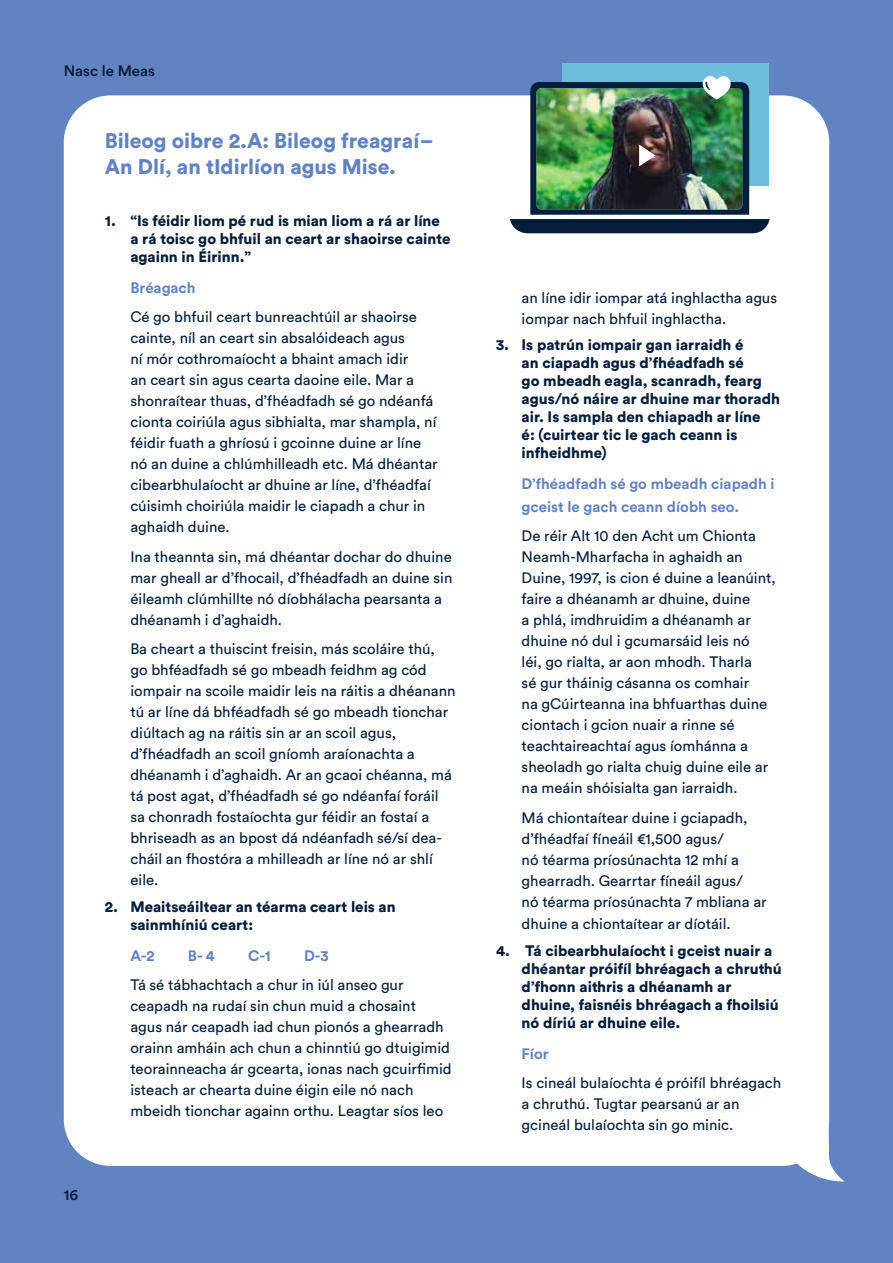
<style>
.page{position:relative;width:893px;height:1263px;background:#6283c2}
.page>*{position:absolute;margin:0;border:0;box-sizing:border-box;transform-origin:0 0}
.t1{font:900 21px/25.2px "Circular Std";color:#6283c2}
.t2{font:15px/21px "Circular Std";color:#041e3b}
.t3{font:900 15px/18px "Circular Std";color:#041e3b}
.t4{font:700 15px/22.5px "Circular Std";color:#6283c2}
.t5{font:500 15px "Circular Std";color:#041e3b}
</style>
<div class="page">
<div style="left:64px;top:95px;width:765px;height:1071px;background:#fff;border-radius:47px"></div>
<svg style="left:794px;top:1079px;width:50px;height:102px"></svg>
<div style="left:562px;top:64px;width:206px;height:122px;background:#6ebddb"></div>
<img style="left:510px;top:76px;width:260px;height:157px">
<p class="t5" style="left:64px;top:61px;width:93px">Nasc le Meas</p>
<h1 class="t1" style="left:105px;top:128px;width:330px">Bileog oibre 2.A: Bileog freagraí–<br>An Dlí, an tIdirlíon agus Mise.</h1>
<p class="t3" style="left:130px;top:211px;width:322px;text-indent:-26px">1. “Is féidir liom pé rud is mian liom a rá ar líne a rá toisc go bhfuil an ceart ar shaoirse cainte againn in Éirinn.”</p>
<p class="t4" style="left:130px;top:276px;width:67px">Bréagach</p>
<p class="t2" style="left:130px;top:306px;width:309px">Cé go bhfuil ceart bunreachtúil ar shaoirse cainte, níl an ceart sin absalóideach agus<br>ní mór cothromaíocht a bhaint amach idir<br>an ceart sin agus cearta daoine eile. Mar a shonraítear thuas, d’fhéadfadh sé go ndéanfá cionta coiriúla agus sibhialta, mar shampla, ní féidir fuath a ghríosú i gcoinne duine ar líne nó an duine a chlúmhilleadh etc. Má dhéantar cibearbhulaíocht ar dhuine ar líne, d’fhéadfaí cúisimh choiriúla maidir le ciapadh a chur in aghaidh duine.</p>
<p class="t2" style="left:130px;top:546px;width:324px">Ina theannta sin, má dhéantar dochar do dhuine mar gheall ar d’fhocail, d’fhéadfadh an duine sin éileamh clúmhillte nó díobhálacha pearsanta a dhéanamh i d’aghaidh.</p>
<p class="t2" style="left:130px;top:638px;width:327px">Ba cheart a thuiscint freisin, más scoláire thú, go bhféadfadh sé go mbeadh feidhm ag cód iompair na scoile maidir leis na ráitis a dhéanann tú ar líne dá bhféadfadh sé go mbeadh tionchar diúltach ag na ráitis sin ar an scoil agus, d’fhéadfadh an scoil gníomh araíonachta a dhéanamh i d’aghaidh. Ar an gcaoi chéanna, má tá post agat, d’fhéadfadh sé go ndéanfaí foráil sa chonradh fostaíochta gur féidir an fostaí a bhriseadh as an bpost dá ndéanfadh sé/sí dea&shy;cháil an fhostóra a mhilleadh ar líne nó ar shlí eile.</p>
<p class="t3" style="left:130px;top:897px;width:267px;text-indent:-26px">2. Meaitseáiltear an téarma ceart leis an sainmhíniú ceart:</p>
<p class="t4" style="left:130px;top:944px;width:26px">A-2</p>
<p class="t4" style="left:188px;top:944px;width:28px">B- 4</p>
<p class="t4" style="left:248px;top:944px;width:24px">C-1</p>
<p class="t4" style="left:304px;top:944px;width:26px">D-3</p>
<p class="t2" style="left:130px;top:974px;width:323px">Tá sé tábhachtach a chur in iúl anseo gur ceapadh na rudaí sin chun muid a chosaint<br>agus nár ceapadh iad chun pionós a ghearradh orainn amháin ach chun a chinntiú go dtuigimid teorainneacha ár gcearta, ionas nach gcuirfimid isteach ar chearta duine éigin eile nó nach mbeidh tionchar againn orthu. Leagtar síos leo</p>
<p class="t5" style="left:64px;top:1185px;width:16px">16</p>
<p class="t2" style="left:522px;top:287px;width:257px">an líne idir iompar atá inghlactha agus iompar nach bhfuil inghlactha.</p>
<p class="t3" style="left:522px;top:336px;width:260px;text-indent:-26px">3. Is patrún iompair gan iarraidh é<br>an ciapadh agus d’fhéadfadh sé<br>go mbeadh eagla, scanradh, fearg agus/nó náire ar dhuine mar thoradh air. Is sampla den chiapadh ar líne<br>é: (cuirtear tic le gach ceann is infheidhme)</p>
<p class="t4" style="left:522px;top:472px;width:255px">D’fhéadfadh sé go mbeadh ciapadh i gceist le gach ceann díobh seo.</p>
<p class="t2" style="left:522px;top:525px;width:256px">De réir Alt 10 den Acht um Chionta Neamh-Mharfacha in aghaidh an Duine, 1997, is cion é duine a leanúint, faire a dhéanamh ar dhuine, duine<br>a phlá, imdhruidim a dhéanamh ar dhuine nó dul i gcumarsáid leis nó<br>léi, go rialta, ar aon mhodh. Tharla<br>sé gur tháinig cásanna os comhair<br>na gCúirteanna ina bhfuarthas duine ciontach i gcion nuair a rinne sé teachtaireachtaí agus íomhánna a sheoladh go rialta chuig duine eile ar na meáin shóisialta gan iarraidh.</p>
<p class="t2" style="left:522px;top:807px;width:247px">Má chiontaítear duine i gciapadh, d’fhéadfaí fíneáil €1,500 agus/<br>nó téarma príosúnachta 12 mhí a ghearradh. Gearrtar fíneáil agus/<br>nó téarma príosúnachta 7 mbliana ar</p>
<p class="t2" style="left:522px;top:913px;width:211px">dhuine a chiontaítear ar díotáil.</p>
<p class="t3" style="left:522px;top:941px;width:262px;text-indent:-26px">4. Tá cibearbhulaíocht i gceist nuair a dhéantar próifíl bhréagach a chruthú d’fhonn aithris a dhéanamh ar dhuine, faisnéis bhréagach a fhoilsiú nó díriú ar dhuine eile.</p>
<p class="t4" style="left:522px;top:1042px;width:29px">Fíor</p>
<p class="t2" style="left:522px;top:1072px;width:261px">Is cineál bulaíochta é próifíl bhréagach a chruthú. Tugtar pearsanú ar an gcineál bulaíochta sin go minic.</p>
</div>
